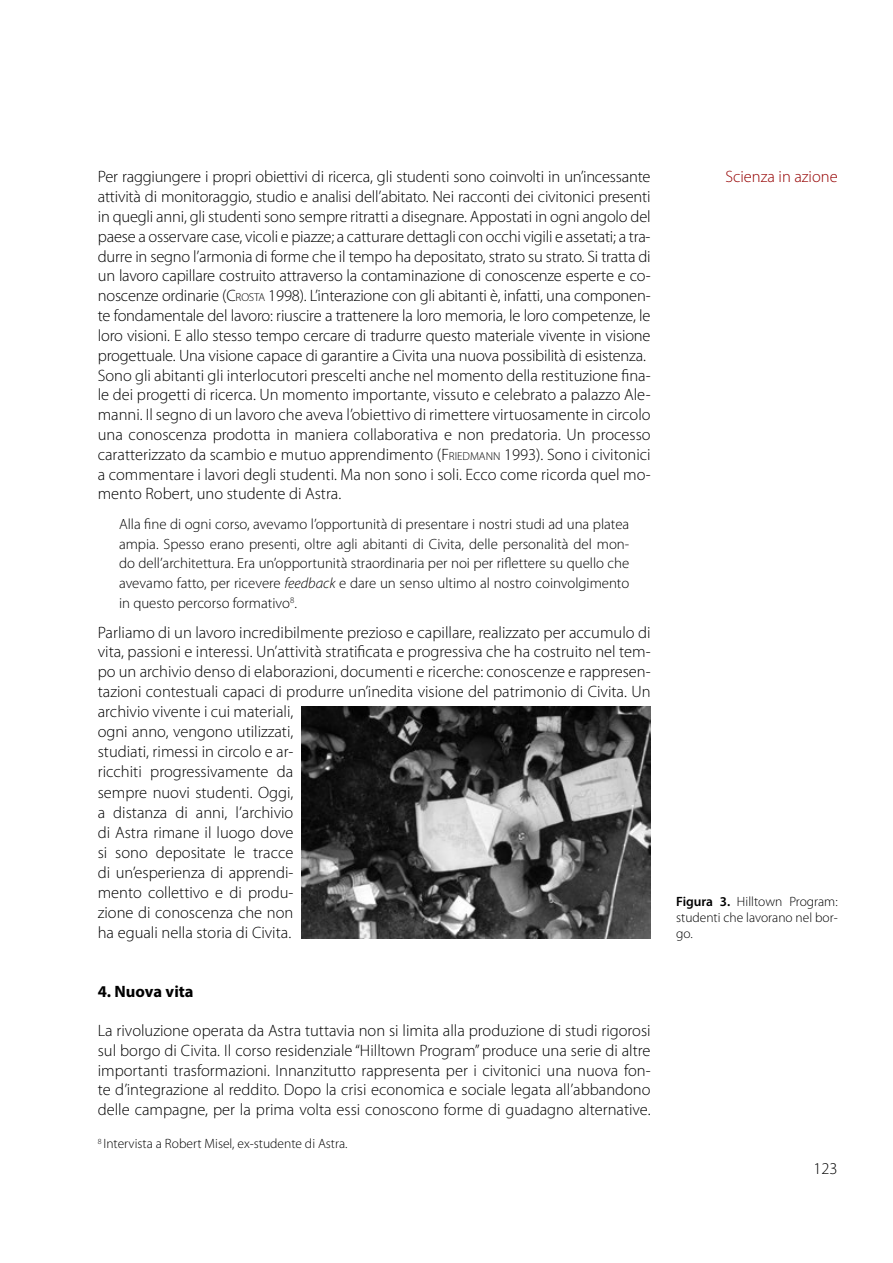
<style>
.page{position:relative;width:893px;height:1263px;background:#fff}
.page>*{position:absolute;margin:0;border:0;box-sizing:border-box;transform-origin:0 0}
.t1{font:300 16.5px/19.8px "Myriad Pro";color:#000}
.t2{font:300 16.5px "Myriad Pro";color:#950000}
.t3{font:700 16.5px "Myriad Pro";color:#000}
.t4{font:300 14.85px/19.8px "Myriad Pro";color:#000;text-align:justify}
.t5{font:300 13.5px/16.2px "Myriad Pro";color:#000;text-align:justify}
.s1{font-style:inherit}
.s2{font-size:11.55px}
.s3{font-style:italic}
.s4{font-weight:600}
</style>
<div class="page">
<img style="left:302px;top:706px;width:349px;height:232px">
<p class="t1" style="left:98px;top:167px;width:554px">Per raggiungere i propri obiettivi di ricerca, gli studenti sono coinvolti in un’incessante attività di monitoraggio, studio e analisi dell’abitato. Nei racconti dei civitonici presenti in quegli anni, gli studenti sono sempre ritratti a disegnare. Appostati in ogni angolo del paese a osservare case, vicoli e piazze; a catturare dettagli con occhi vigili e assetati; a tra&shy;durre in segno l’armonia di forme che il tempo ha depositato, strato su strato. Si tratta di un lavoro capillare costruito attraverso la contaminazione di conoscenze esperte e co&shy;noscenze ordinarie (<span class="s1">C</span><span class="s2">ROSTA</span> 1998). L’interazione con gli abitanti è, infatti, una componen&shy;te fondamentale del lavoro: riuscire a trattenere la loro memoria, le loro competenze, le loro visioni. E allo stesso tempo cercare di tradurre questo materiale vivente in visione progettuale. Una visione capace di garantire a Civita una nuova possibilità di esistenza.<br>Sono gli abitanti gli interlocutori prescelti anche nel momento della restituzione fina&shy;le dei progetti di ricerca. Un momento importante, vissuto e celebrato a palazzo Ale&shy;manni. Il segno di un lavoro che aveva l’obiettivo di rimettere virtuosamente in circolo una conoscenza prodotta in maniera collaborativa e non predatoria. Un processo caratterizzato da scambio e mutuo apprendimento (<span class="s1">F</span><span class="s2">RIEDMANN</span> 1993). Sono i civitonici a commentare i lavori degli studenti. Ma non sono i soli. Ecco come ricorda quel mo&shy;mento Robert, uno studente di Astra.</p>
<p class="t4" style="left:119px;top:514px;width:512px">Alla fine di ogni corso, avevamo l’opportunità di presentare i nostri studi ad una platea ampia. Spesso erano presenti, oltre agli abitanti di Civita, delle personalità del mon&shy;do dell’architettura. Era un’opportunità straordinaria per noi per riflettere su quello che avevamo fatto, per ricevere <span class="s3">feedback</span> e dare un senso ultimo al nostro coinvolgimento in questo percorso formativo<sup>8</sup>.</p>
<p class="t1" style="left:98px;top:622px;width:554px">Parliamo di un lavoro incredibilmente prezioso e capillare, realizzato per accumulo di vita, passioni e interessi. Un’attività stratificata e progressiva che ha costruito nel tem&shy;po un archivio denso di elaborazioni, documenti e ricerche: conoscenze e rappresen&shy;tazioni contestuali capaci di produrre un’inedita visione del patrimonio di Civita. Un archivio vivente i cui materiali,<br>ogni anno, vengono utilizzati,<br>studiati, rimessi in circolo e ar-<br>ricchiti progressivamente da<br>sempre nuovi studenti. Oggi,<br>a distanza di anni, l’archivio<br>di Astra rimane il luogo dove<br>si sono depositate le tracce<br>di un’esperienza di apprendi-<br>mento collettivo e di produ-<br>zione di conoscenza che non<br>ha eguali nella storia di Civita.</p>
<p class="t3" style="left:98px;top:980px;width:97px">4. Nuova vita</p>
<p class="t1" style="left:98px;top:1021px;width:554px;text-align:justify">La rivoluzione operata da Astra tuttavia non si limita alla produzione di studi rigorosi sul borgo di Civita. Il corso residenziale “Hilltown Program” produce una serie di altre importanti trasformazioni. Innanzitutto rappresenta per i civitonici una nuova fon&shy;te d’integrazione al reddito. Dopo la crisi economica e sociale legata all’abbandono delle campagne, per la prima volta essi conoscono forme di guadagno alternative.</p>
<p class="t5" style="left:98px;top:1136px;width:251px"><sup>8</sup> Intervista a Robert Misel, ex-studente di Astra.</p>
<p class="t2" style="left:725px;top:168px;width:114px">Scienza in azione</p>
<p class="t5" style="left:676px;top:893px;width:163px"><span class="s4">Figura 3.</span> Hilltown Program: studenti che lavorano nel bor&shy;go.</p>
<p class="t1" style="left:813px;top:1159px;width:26px">123</p>
</div>
